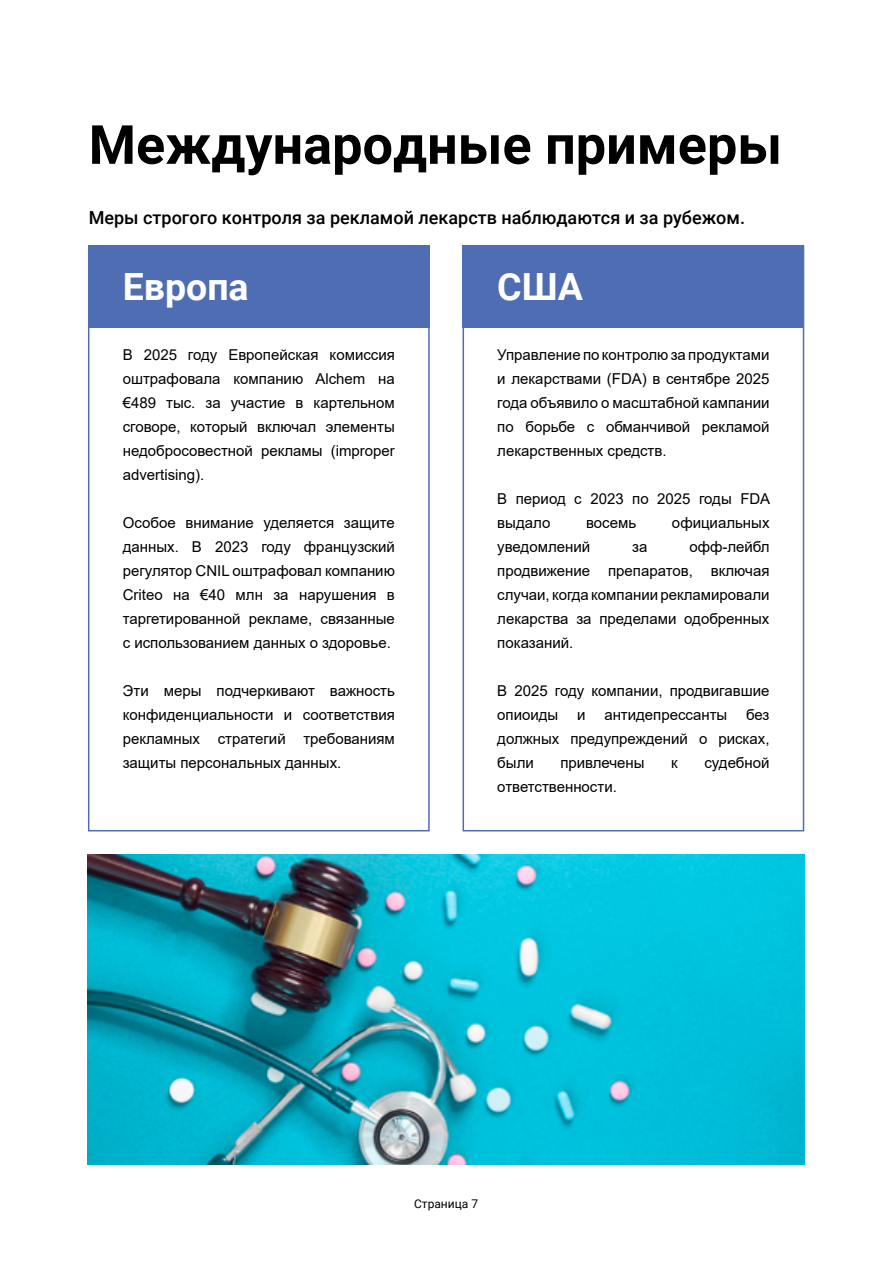
<style>
.page{position:relative;width:893px;height:1263px;background:#fff}
.page>*{position:absolute;margin:0;border:0;box-sizing:border-box;transform-origin:0 0}
.t1{font:700 54px "Roboto";color:#000}
.t2{font:700 37.5px "Roboto";color:#fff}
.t3{font:500 18px "Roboto";color:#000}
.t4{font:15px/24px "Arial";color:#000;text-align:justify}
.t5{font:12px "Roboto";color:#000}
</style>
<div class="page">
<div style="left:88px;top:245px;width:342px;height:83px;background:#4e6db3"></div>
<div style="left:463px;top:245px;width:341px;height:83px;background:#4e6db3"></div>
<div style="left:88px;top:245px;width:342px;height:586px;border:2px solid #4e6db3"></div>
<div style="left:463px;top:245px;width:341px;height:586px;border:2px solid #4e6db3"></div>
<img style="left:88px;top:854px;width:716px;height:310px">
<h1 class="t1" style="left:89px;top:107px;width:695px">Международные примеры</h1>
<p class="t3" style="left:89px;top:205px;width:658px">Меры строгого контроля за рекламой лекарств наблюдаются и за рубежом.</p>
<h2 class="t2" style="left:123px;top:261px;width:127px">Европа</h2>
<h2 class="t2" style="left:497px;top:261px;width:87px">США</h2>
<p class="t4" style="left:123px;top:343px;width:274px">В 2025 году Европейская комиссия оштрафовала компанию Alchem на €489 тыс. за участие в картельном сговоре, который включал элементы недобросовестной рекламы (improper advertising).</p>
<p class="t4" style="left:123px;top:511px;width:274px">Особое внимание уделяется защите данных. В 2023 году французский регулятор CNIL оштрафовал компанию Criteo на €40 млн за нарушения в таргетированной рекламе, связанные с использованием данных о здоровье.</p>
<p class="t4" style="left:123px;top:679px;width:274px">Эти меры подчеркивают важность конфиденциальности и соответствия рекламных стратегий требованиям защиты персональных данных.</p>
<p class="t4" style="left:497px;top:343px;width:274px">Управление по контролю за продуктами и лекарствами (FDA) в сентябре 2025 года объявило о масштабной кампании по борьбе с обманчивой рекламой лекарственных средств.</p>
<p class="t4" style="left:497px;top:487px;width:274px">В период с 2023 по 2025 годы FDA выдало</p>
<p class="t4" style="left:586px;top:511px;width:52px">восемь</p>
<p class="t4" style="left:672px;top:511px;width:99px">официальных</p>
<p class="t4" style="left:497px;top:535px;width:94px">уведомлений</p>
<p class="t4" style="left:632px;top:535px;width:17px">за</p>
<p class="t4" style="left:497px;top:535px;width:274px;text-indent:192px">офф-лейбл продвижение препаратов, включая случаи, когда компании рекламировали лекарства за пределами одобренных показаний.</p>
<p class="t4" style="left:497px;top:679px;width:274px">В 2025 году компании, продвигавшие опиоиды</p>
<p class="t4" style="left:497px;top:703px;width:274px;text-indent:249px">без должных предупреждений о рисках, были</p>
<p class="t4" style="left:577px;top:703px;width:10px">и</p>
<p class="t4" style="left:604px;top:703px;width:125px">антидепрессанты</p>
<p class="t4" style="left:560px;top:751px;width:86px">привлечены</p>
<p class="t4" style="left:671px;top:751px;width:8px">к</p>
<p class="t4" style="left:704px;top:751px;width:67px">судебной</p>
<p class="t4" style="left:497px;top:775px;width:121px">ответственности.</p>
<p class="t5" style="left:414px;top:1195px;width:66px">Страница 7</p>
</div>
